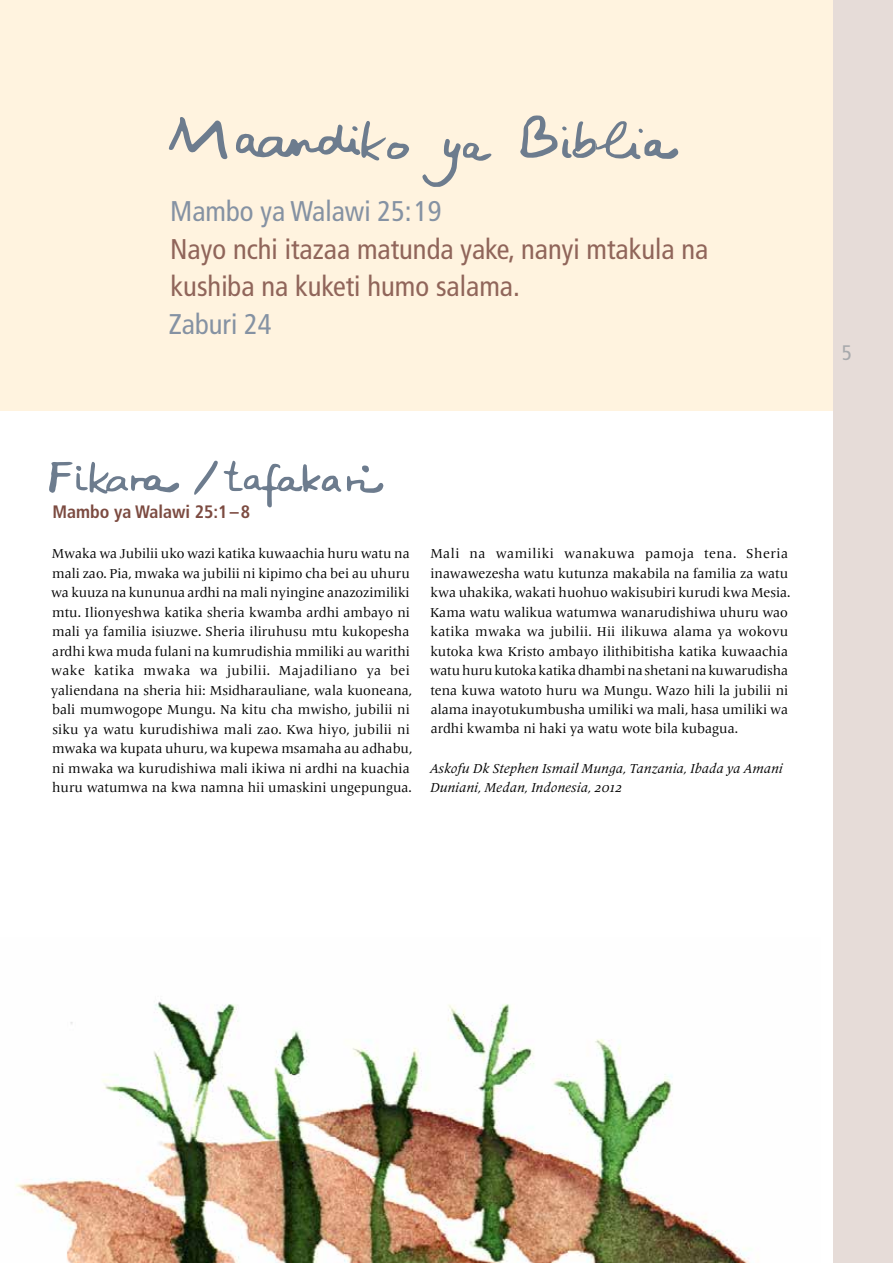
<style>
.page{position:relative;width:893px;height:1263px;background:#fff}
.page>*{position:absolute;margin:0;border:0;box-sizing:border-box;transform-origin:0 0}
.t1{font:condensed 28.5px/37.5px "Frutiger LT Pro";color:#90655a}
.t2{font:condensed 28.5px "Frutiger LT Pro";color:#8592a3}
.t3{font:condensed 21px "Frutiger LT Pro";color:#a7a9ac}
.t4{font:700 condensed 18px "Frutiger LT Pro";color:#7c4b41}
.t5{font:13.5px/19.5px "Frutiger Serif LT Pro";color:#000}
.t6{font:italic 13.5px/19.5px "Frutiger Serif LT Pro";color:#000}
</style>
<div class="page">
<svg style="left:194px;top:460px;width:24px;height:35px"></svg>
<svg style="left:224px;top:461px;width:160px;height:46px"></svg>
<div style="left:0;top:0;width:842px;height:411px;background:#fff3df"></div>
<img style="left:15px;top:1001px;width:735px;height:262px">
<div style="left:833px;top:0;width:60px;height:1263px;background:#e6dcd8"></div>
<svg style="left:169px;top:117px;width:59px;height:42px"></svg>
<svg style="left:422px;top:139px;width:70px;height:48px"></svg>
<svg style="left:520px;top:115px;width:158px;height:44px"></svg>
<svg style="left:236px;top:121px;width:173px;height:39px"></svg>
<svg style="left:49px;top:462px;width:130px;height:32px"></svg>
<h1 class="t2" style="left:170px;top:195px;width:273px">Mambo ya Walawi 25:19</h1>
<h1 class="t1" style="left:170px;top:230px;width:540px">Nayo nchi itazaa matunda yake, nanyi mtakula na kushiba na kuketi humo salama.</h1>
<h1 class="t2" style="left:169px;top:307px;width:104px">Zaburi 24</h1>
<h2 class="t3" style="left:842px;top:341px;width:12px">5</h2>
<h3 class="t4" style="left:52px;top:501px;width:199px">Mambo ya Walawi 25:1–8</h3>
<p class="t5" style="left:51px;top:544px;width:363px">Mwaka wa Jubilii uko wazi katika kuwaachia huru watu na mali zao. Pia, mwaka wa jubilii ni kipimo cha bei au uhuru wa kuuza na kununua ardhi na mali nyingine anazozimiliki mtu. Ilionyeshwa katika sheria kwamba ardhi ambayo ni mali ya familia isiuzwe. Sheria iliruhusu mtu kukopesha ardhi kwa muda fulani na kumrudishia mmiliki au warithi wake katika mwaka wa jubilii. Majadiliano ya bei yaliendana na sheria hii: Msidharauliane, wala kuoneana, bali mumwogope Mungu. Na kitu cha mwisho, jubilii ni siku ya watu kurudishiwa mali zao. Kwa hiyo, jubilii ni mwaka wa kupata uhuru, wa kupewa msamaha au adhabu, ni mwaka wa kurudishiwa mali ikiwa ni ardhi na kuachia huru watumwa na kwa namna hii umaskini ungepungua.</p>
<p class="t5" style="left:430px;top:544px;width:362px">Mali na wamiliki wanakuwa pamoja tena. Sheria inawawezesha watu kutunza makabila na familia za watu kwa uhakika, wakati huohuo wakisubiri kurudi kwa Mesia.<br>Kama watu walikua watumwa wanarudishiwa uhuru wao katika mwaka wa jubilii. Hii ilikuwa alama ya wokovu kutoka kwa Kristo ambayo ilithibitisha katika kuwaachia watu huru kutoka katika dhambi na shetani na kuwarudisha tena kuwa watoto huru wa Mungu. Wazo hili la jubilii ni alama inayotukumbusha umiliki wa mali, hasa umiliki wa ardhi kwamba ni haki ya watu wote bila kubagua.</p>
<p class="t6" style="left:430px;top:758px;width:355px">Askofu Dk Stephen Ismail Munga, Tanzania, Ibada ya Amani<br>Duniani, Medan, Indonesia, 2012</p>
</div>
